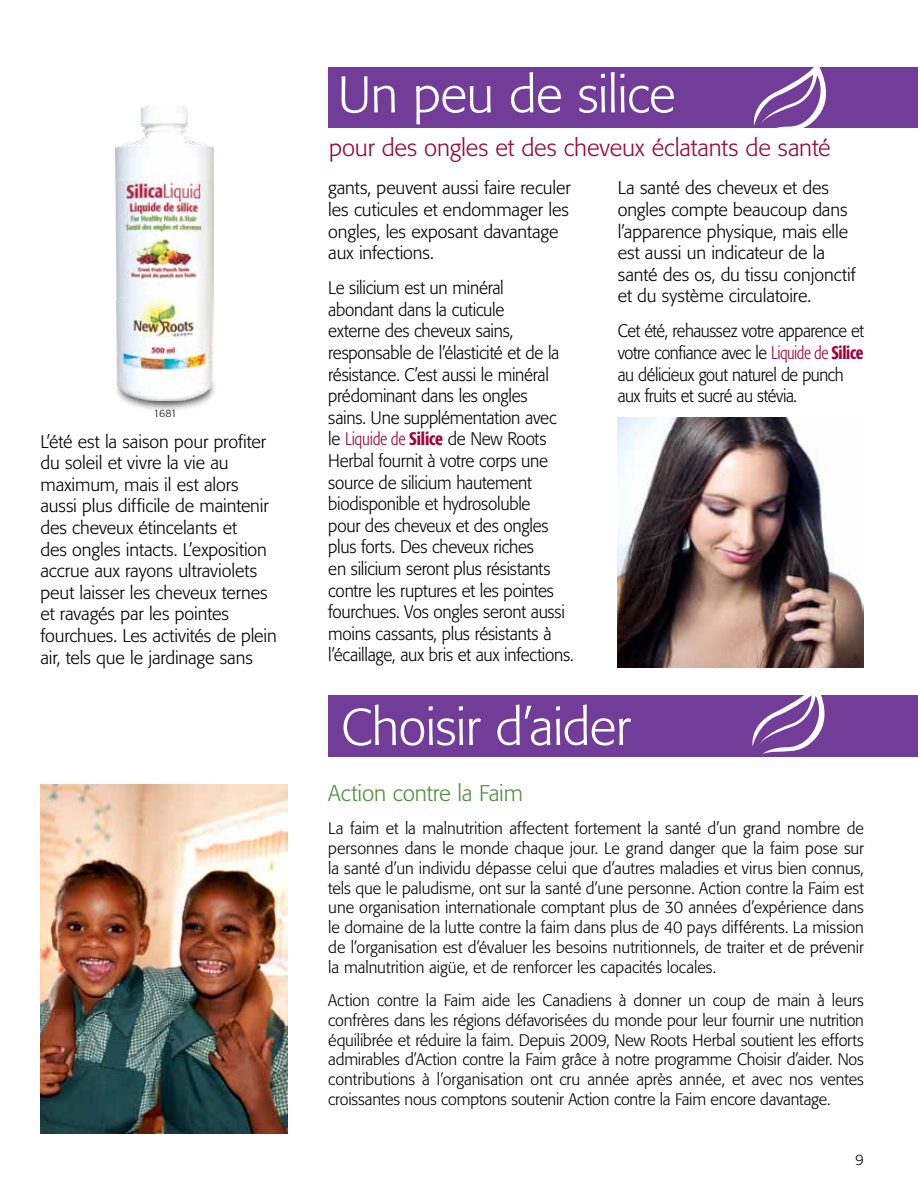
<style>
.page{position:relative;width:918px;height:1188px;background:#fff}
.page>*{position:absolute;margin:0;border:0;box-sizing:border-box;transform-origin:0 0}
.t1{font:300 51px "Formata";letter-spacing:-.015em;color:#fff}
.t2{font:300 24px "Formata";letter-spacing:-.005em;color:#9d053b}
.t3{font:300 22.5px "Formata";letter-spacing:-.005em;color:#51903c}
.t4{font:300 18px/21.6px "Formata";letter-spacing:-.01em;color:#000}
.t5{font:300 18px/21.6px "Formata";letter-spacing:-.01em;color:#000;scale:.95 1}
.t6{font:300 18px/21.6px "Formata";letter-spacing:-.01em;color:#000;scale:.92 1}
.t7{font:300 16.5px/19.8px "Formata";letter-spacing:-.005em;color:#000;text-align:justify}
.t8{font:300 15px "Formata";color:#000}
.t9{font:300 10.5px "Formata";color:#000}
.s1{font-stretch:condensed;color:#9d053b}
.s2{font-weight:500;font-stretch:condensed;color:#9d053b}
</style>
<div class="page">
<div style="left:114px;top:365px;width:103px;height:47px;background:#000;opacity:.75"></div>
<img style="left:116px;top:106px;width:98px;height:294px">
<div style="left:328px;top:68px;width:590px;height:60px;background:#723d98"></div>
<svg style="left:750px;top:67px;width:86px;height:61px"></svg>
<div style="left:328px;top:696px;width:590px;height:61px;background:#723d98"></div>
<svg style="left:749px;top:695px;width:86px;height:59px"></svg>
<img style="left:618px;top:417px;width:246px;height:250px">
<img style="left:40px;top:784px;width:247px;height:350px">
<p class="t9" style="left:154px;top:407px;width:25px">1681</p>
<p class="t4" style="left:40px;top:431px;width:238px">L’été est la saison pour profiter du soleil et vivre la vie au maximum, mais il est alors aussi plus difficile de maintenir des cheveux étincelants et<br>des ongles intacts. L’exposition accrue aux rayons ultraviolets peut laisser les cheveux ternes et ravagés par les pointes fourchues. Les activités de plein air, tels que le jardinage sans</p>
<h1 class="t1" style="left:338px;top:65px;width:340px">Un peu de silice</h1>
<h2 class="t2" style="left:329px;top:133px;width:503px">pour des ongles et des cheveux éclatants de santé</h2>
<p class="t4" style="left:328px;top:177px;width:244px">gants, peuvent aussi faire reculer les cuticules et endommager les ongles, les exposant davantage aux infections.</p>
<p class="t5" style="left:328px;top:277px;width:260px">Le silicium est un minéral<br>abondant dans la cuticule<br>externe des cheveux sains, responsable de l’élasticité et de la résistance. C’est aussi le minéral prédominant dans les ongles<br>sains. Une supplémentation avec<br>le <span class="s1">Liquide de</span> <span class="s2">Silice</span> de New Roots<br>Herbal fournit à votre corps une source de silicium hautement biodisponible et hydrosoluble<br>pour des cheveux et des ongles plus forts. Des cheveux riches<br>en silicium seront plus résistants contre les ruptures et les pointes fourchues. Vos ongles seront aussi moins cassants, plus résistants à l’écaillage, aux bris et aux infections.</p>
<p class="t4" style="left:618px;top:177px;width:239px">La santé des cheveux et des ongles compte beaucoup dans l’apparence physique, mais elle est aussi un indicateur de la santé des os, du tissu conjonctif et du système circulatoire.</p>
<p class="t6" style="left:618px;top:320px;width:269px">Cet été, rehaussez votre apparence et votre confiance avec le <span class="s1">Liquide de</span> <span class="s2">Silice </span>au délicieux gout naturel de punch aux fruits et sucré au stévia.</p>
<h1 class="t1" style="left:341px;top:697px;width:291px">Choisir d’aider</h1>
<h3 class="t3" style="left:328px;top:780px;width:196px">Action contre la Faim</h3>
<p class="t7" style="left:328px;top:819px;width:537px">La faim et la malnutrition affectent fortement la santé d’un grand nombre de personnes dans le monde chaque jour. Le grand danger que la faim pose sur la santé d’un individu dépasse celui que d’autres maladies et virus bien connus, tels que le paludisme, ont sur la santé d’une personne. Action contre la Faim est une organisation internationale comptant plus de 30 années d’expérience dans le domaine de la lutte contre la faim dans plus de 40 pays différents. La mission de l’organisation est d’évaluer les besoins nutritionnels, de traiter et de prévenir la malnutrition aigüe, et de renforcer les capacités locales.</p>
<p class="t7" style="left:328px;top:991px;width:537px">Action contre la Faim aide les Canadiens à donner un coup de main à leurs confrères dans les régions défavorisées du monde pour leur fournir une nutrition équilibrée et réduire la faim. Depuis 2009, New Roots Herbal soutient les efforts admirables d’Action contre la Faim grâce à notre programme Choisir d’aider. Nos contributions à l’organisation ont cru année après année, et avec nos ventes croissantes nous comptons soutenir Action contre la Faim encore davantage.</p>
<p class="t8" style="left:855px;top:1151px;width:10px">9</p>
</div>
